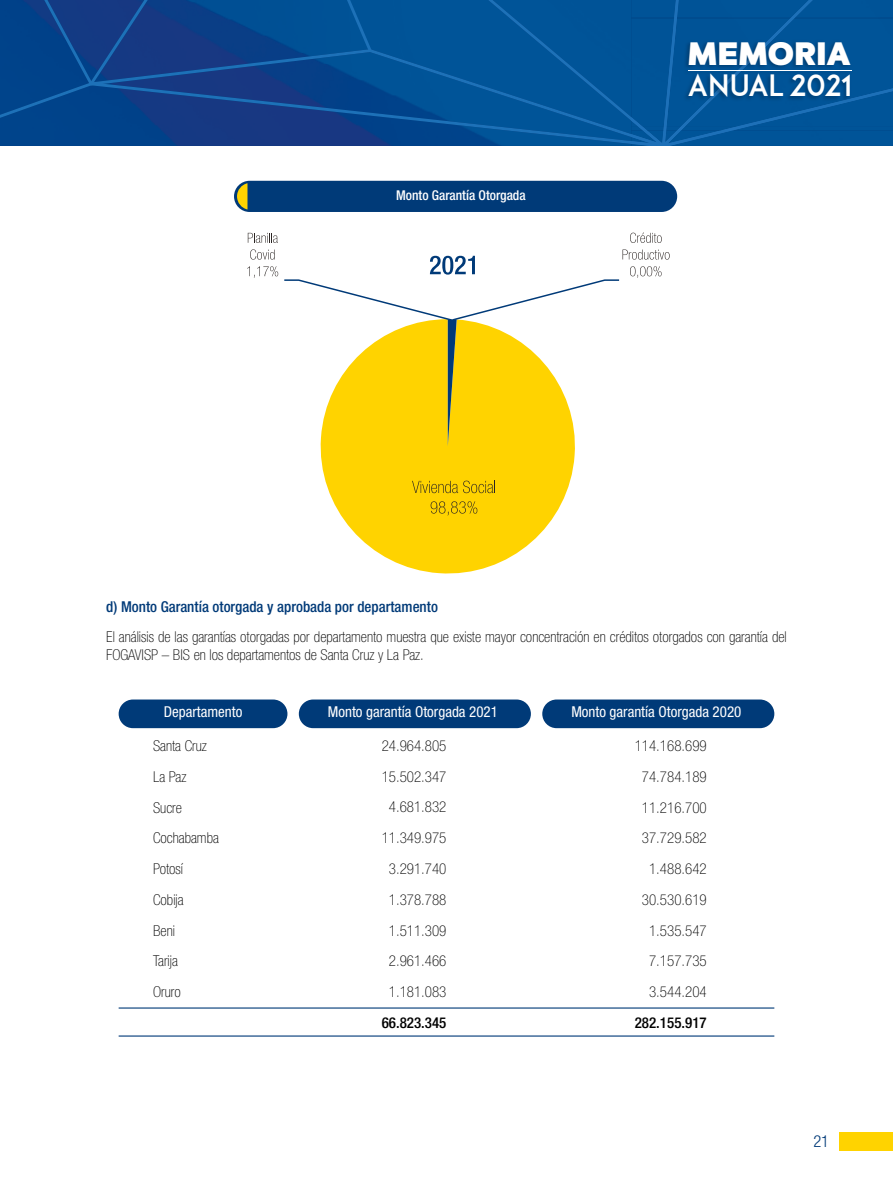
<style>
.page{position:relative;width:893px;height:1191px;background:#fff}
.page>*{position:absolute;margin:0;border:0;box-sizing:border-box;transform-origin:0 0}
.t1{font:800 32.4px "Chronica Pro";color:#fff}
.t2{font:29.1px "ADAM.CGPRO";letter-spacing:-.01em;color:#fff}
.t3{font:300 condensed 16.5px "Helvetica Neue LT Std";color:#003a78}
.t4{font:100 condensed 15px/30.8px "Helvetica Neue LT Std";color:#000}
.t5{font:condensed 15px "Helvetica Neue LT Std";color:#fff}
.t6{font:500 condensed 15px "Helvetica Neue LT Std";color:#003a78}
.t7{font:500 condensed 15px "Helvetica Neue LT Std";color:#000}
.t8{font:500 condensed 13.5px "Helvetica Neue LT Std";color:#fff}
</style>
<div class="page">
<div style="left:0;top:118px;width:89px;height:28px;background:#00448b"></div>
<svg style="left:0;top:0;width:89px;height:118px"></svg>
<svg style="left:91px;top:0;width:540px;height:146px;fill:#005195"></svg>
<svg style="left:341px;top:0;width:30px;height:51px"></svg>
<img style="left:826px;top:0;width:67px;height:18px">
<img style="left:631px;top:0;width:31px;height:17px">
<div style="left:662px;top:0;width:164px;height:18px;background:#005498"></div>
<div style="left:681px;top:130px;width:212px;height:16px;background:#005498"></div>
<img style="left:665px;top:130px;width:16px;height:16px">
<img style="left:631px;top:130px;width:34px;height:16px">
<img style="left:751px;top:126px;width:142px;height:4px">
<img style="left:685px;top:126px;width:36px;height:4px">
<img style="left:647px;top:126px;width:38px;height:4px">
<img style="left:721px;top:126px;width:30px;height:4px">
<img style="left:631px;top:17px;width:164px;height:1px">
<img style="left:677px;top:17px;width:114px;height:1px">
<img style="left:794px;top:18px;width:99px;height:68px">
<div style="left:631px;top:18px;width:33px;height:108px;background:#005397"></div>
<img style="left:794px;top:86px;width:99px;height:40px">
<img style="left:664px;top:18px;width:130px;height:108px">
<svg style="left:631px;top:117px;width:16px;height:13px"></svg>
<hr style="left:688px;top:70px;width:164px;height:1px;background:#fff">
<div style="left:839px;top:1132px;width:54px;height:19px;background:#ffd300"></div>
<div style="left:234px;top:181px;width:443px;height:31px;background:#003a78;border-radius:16px"></div>
<svg style="left:237px;top:183px;width:10px;height:26px"></svg>
<svg style="left:248px;top:233px;width:30px;height:10px"></svg>
<svg style="left:630px;top:232px;width:32px;height:11px"></svg>
<svg style="left:320px;top:446px;width:255px;height:128px;fill:#ffd300"></svg>
<svg style="left:412px;top:480px;width:83px;height:13px"></svg>
<svg style="left:431px;top:501px;width:46px;height:14px"></svg>
<svg style="left:247px;top:249px;width:423px;height:197px"></svg>
<div style="left:119px;top:699px;width:168px;height:29px;background:#003a78;border-radius:14px"></div>
<div style="left:299px;top:699px;width:232px;height:29px;background:#003a78;border-radius:14px"></div>
<div style="left:542px;top:699px;width:232px;height:29px;background:#003a78;border-radius:14px"></div>
<hr style="left:119px;top:1007px;width:655px;height:1px;background:#003a78">
<hr style="left:119px;top:1035px;width:655px;height:1px;background:#003a78">
<p class="t8" style="left:396px;top:187px;width:131px">Monto Garantía Otorgada</p>
<h1 class="t1" style="left:688px;top:33px;width:164px">MEMORIA</h1>
<h2 class="t2" style="left:688px;top:68px;width:166px">ANUAL 2021</h2>
<p class="t6" style="left:106px;top:597px;width:333px">d) Monto Garantía otorgada y aprobada por departamento</p>
<p class="t4" style="left:106px;top:628px;width:682px;line-height:18px">El análisis de las garantías otorgadas por departamento muestra que existe mayor concentración en créditos otorgados con garantía del<br>FOGAVISP – BIS en los departamentos de Santa Cruz y La Paz.</p>
<p class="t5" style="left:164px;top:703px;width:80px">Departamento</p>
<p class="t5" style="left:328px;top:703px;width:172px">Monto garantía Otorgada 2021</p>
<p class="t5" style="left:571px;top:703px;width:172px">Monto garantía Otorgada 2020</p>
<p class="t4" style="left:153px;top:730px;width:67px">Santa Cruz<br>La Paz<br>Sucre<br>Cochabamba<br>Potosí<br>Cobija<br>Beni<br>Tarija<br>Oruro</p>
<p class="t4" style="left:635px;top:730px;width:74px;text-align:right">114.168.699<br>74.784.189<br>11.216.700<br>37.729.582<br>1.488.642<br>30.530.619<br>1.535.547<br>7.157.735<br>3.544.204</p>
<p class="t7" style="left:635px;top:1013px;width:73px">282.155.917</p>
<p class="t4" style="left:382px;top:730px;width:66px;text-align:center">24.964.805<br>15.502.347<br>4.681.832<br>11.349.975<br>3.291.740<br>1.378.788<br>1.511.309<br>2.961.466<br>1.181.083</p>
<p class="t7" style="left:382px;top:1013px;width:66px">66.823.345</p>
<p class="t3" style="left:813px;top:1131px;width:17px">21</p>
</div>
